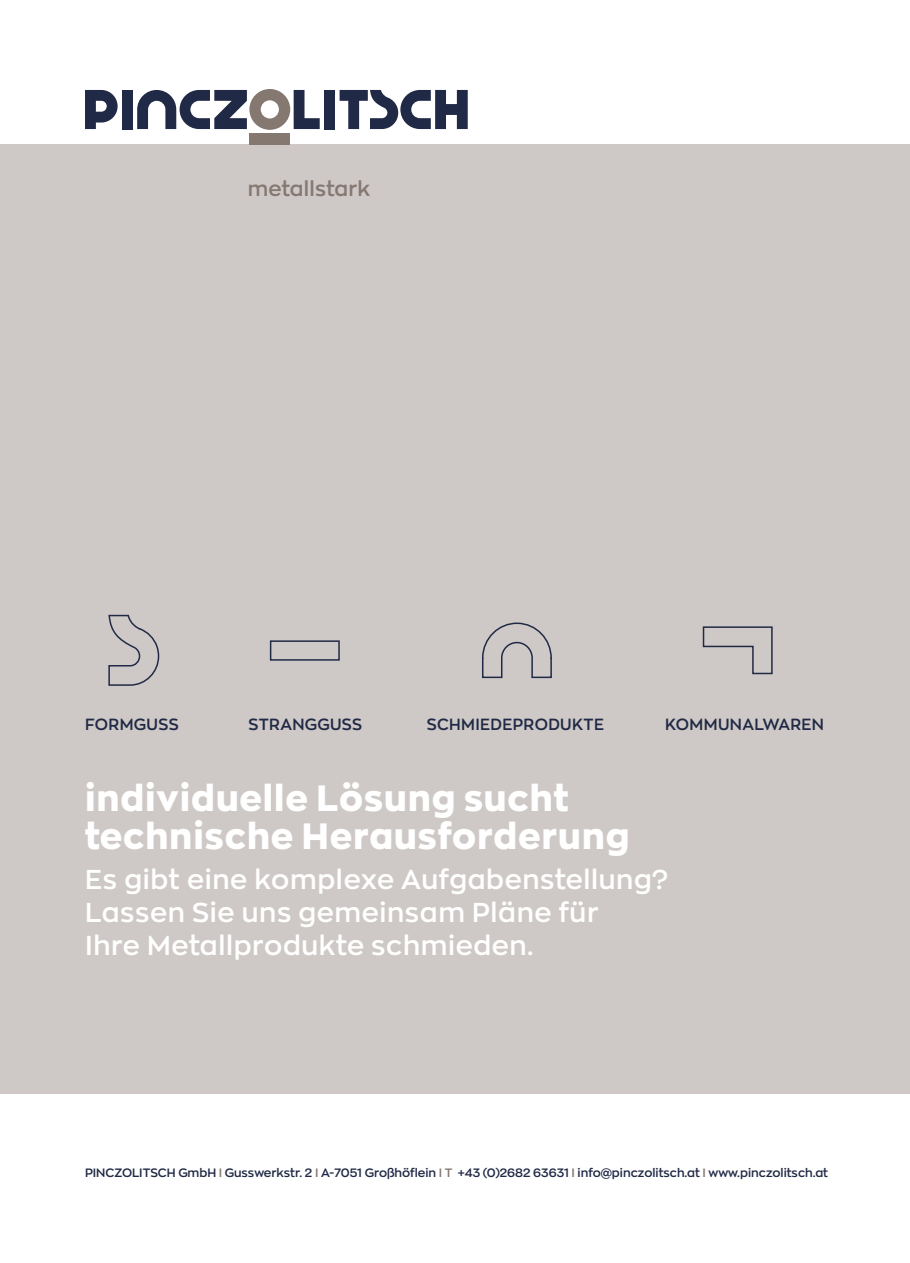
<style>
.page{position:relative;width:910px;height:1263px;background:#fff}
.page>*{position:absolute;margin:0;border:0;box-sizing:border-box;transform-origin:0 0}
.t1{font:800 36px/37.5px "Zona Pro";letter-spacing:.025em;color:#fff}
.t2{font:600 27px/33px "Zona Pro";letter-spacing:.025em;color:#fff}
.t3{font:600 20.7px "Zona Pro";letter-spacing:.015em;color:#857871}
.t4{font:600 16.05px "Zona Pro";letter-spacing:.025em;color:#202945}
.t5{font:600 12px "Zona Pro";color:#202945}
.s1{color:#857871}
</style>
<div class="page">
<div style="left:0;top:144px;width:910px;height:949px;background:#cec9c6"></div>
<svg style="left:702px;top:626px;width:71px;height:49px"></svg>
<svg style="left:108px;top:614px;width:52px;height:72px"></svg>
<svg style="left:482px;top:622px;width:70px;height:57px"></svg>
<div style="left:270px;top:640px;width:70px;height:21px;border:2px solid #202945"></div>
<div style="left:249px;top:133px;width:41px;height:11px;background:#857871"></div>
<div style="left:122px;top:90px;width:11px;height:39px;background:#202945"></div>
<div style="left:324px;top:90px;width:11px;height:39px;background:#202945"></div>
<svg style="left:85px;top:90px;width:33px;height:39px"></svg>
<svg style="left:340px;top:90px;width:128px;height:39px"></svg>
<svg style="left:137px;top:89px;width:183px;height:41px"></svg>
<h3 class="t3" style="left:248px;top:175px;width:124px">metallstark</h3>
<h3 class="t4" style="left:85px;top:713px;width:95px">FORMGUSS</h3>
<h3 class="t4" style="left:249px;top:713px;width:115px">STRANGGUSS</h3>
<h3 class="t4" style="left:427px;top:713px;width:179px">SCHMIEDEPRODUKTE</h3>
<h3 class="t4" style="left:665px;top:713px;width:160px">KOMMUNALWAREN</h3>
<h1 class="t1" style="left:85px;top:778px;width:546px">individuelle Lösung sucht technische Herausforderung</h1>
<h2 class="t2" style="left:85px;top:862px;width:585px">Es gibt eine komplexe Aufgabenstellung?<br>Lassen Sie uns gemeinsam Pläne für<br>Ihre Metallprodukte schmieden.</h2>
<p class="t5" style="left:85px;top:1165px;width:744px">PINCZOLITSCH GmbH <span class="s1">I</span> Gusswerkstr. 2 <span class="s1">I</span> A-7051 Großhöflein <span class="s1">I T</span> +43 (0)2682 63631 <span class="s1">I</span> info@pinczolitsch.at <span class="s1">I</span> www.pinczolitsch.at</p>
</div>
